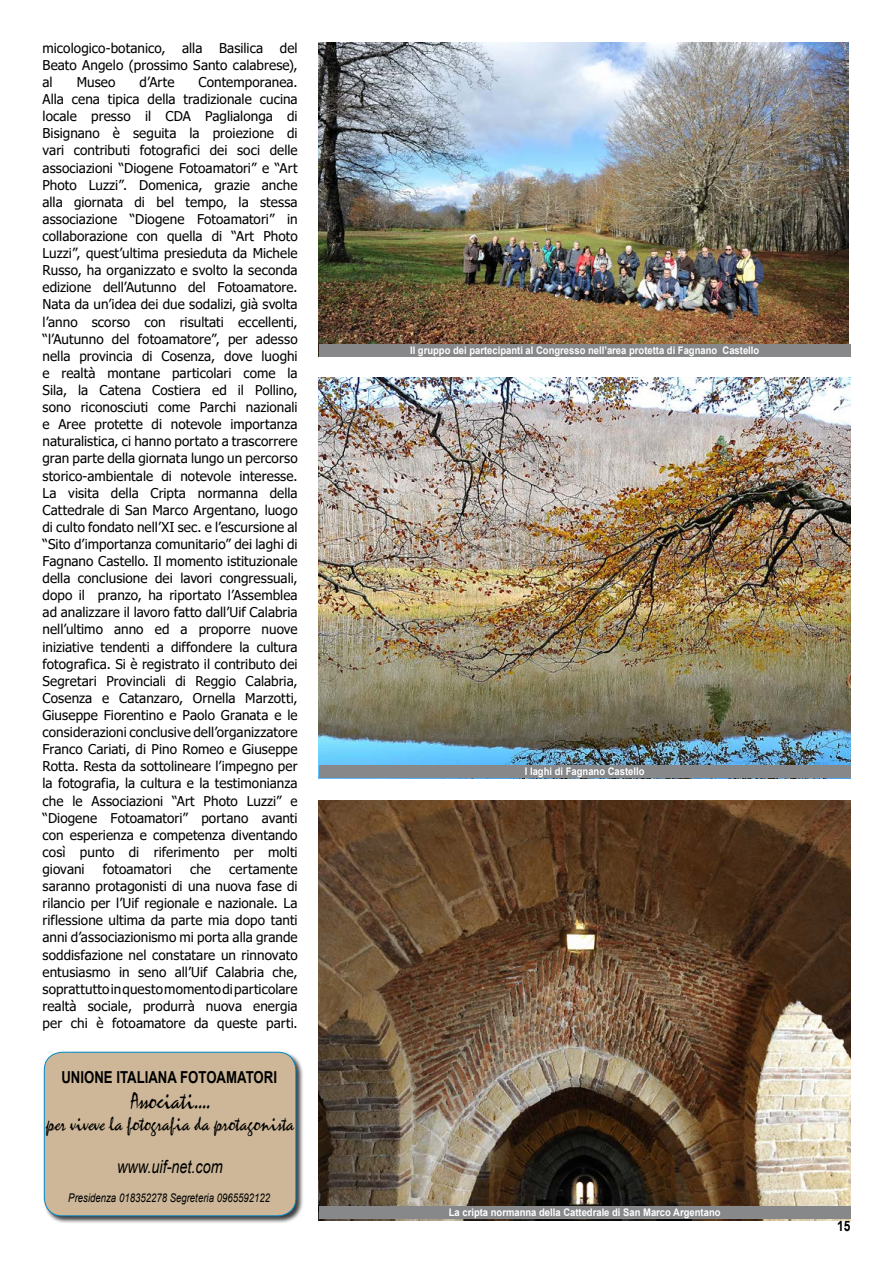
<style>
.page{position:relative;width:893px;height:1263px;background:#fff}
.page>*{position:absolute;margin:0;border:0;box-sizing:border-box;transform-origin:0 0}
.t1{font:21px "Borealis";color:#000;scale:.8 1}
.t2{font:18px "Borealis";color:#000;scale:.8 1}
.t3{font:italic 18px "Arial";color:#000;scale:.8 1}
.t4{font:700 16.5px "Arial";color:#000;scale:.8 1}
.t5{font:700 15px "Arial";color:#000;scale:.8 1}
.t6{font:13.5px/17.1px "Tahoma";letter-spacing:.005em;color:#000;text-align:justify}
.t7{font:italic 12px "Arial";color:#000;scale:.8 1}
.t8{font:700 10.5px "Arial";color:#fff;scale:.9 1}
</style>
<div class="page">
<div style="left:43px;top:1051px;width:260px;height:172px;background:#000;opacity:.75"></div>
<div style="left:44px;top:1052px;width:252px;height:164px;background:#cdb798;border-radius:18px"></div>
<div style="left:44px;top:1052px;width:252px;height:164px;border:1px solid #0088c7;border-radius:18px"></div>
<img style="left:319px;top:43px;width:529px;height:301px">
<div style="left:319px;top:344px;width:531px;height:13px;background:#87888a"></div>
<img style="left:319px;top:377px;width:531px;height:388px">
<img style="left:319px;top:800px;width:531px;height:420px">
<div style="left:319px;top:765px;width:531px;height:13px;background:#87888a"></div>
<div style="left:319px;top:1206px;width:531px;height:13px;background:#87888a"></div>
<p class="t6" style="left:43px;top:40px;width:257px">micologico-botanico, alla Basilica del Beato Angelo (prossimo Santo calabrese), al</p>
<p class="t6" style="left:77px;top:74px;width:40px">Museo</p>
<p class="t6" style="left:139px;top:74px;width:37px">d’Arte</p>
<p class="t6" style="left:43px;top:74px;width:257px;text-indent:156px">Contemporanea.<br>Alla cena tipica della tradizionale cucina locale presso il CDA Paglialonga di Bisignano è seguita la proiezione di vari contributi fotografici dei soci delle associazioni “Diogene Fotoamatori” e “Art Photo Luzzi”. Domenica, grazie anche alla giornata di bel tempo, la stessa associazione “Diogene Fotoamatori” in collaborazione con quella di “Art Photo Luzzi”, quest’ultima presieduta da Michele Russo, ha organizzato e svolto la seconda edizione dell’Autunno del Fotoamatore.<br>Nata da un’idea dei due sodalizi, già svolta l’anno scorso con risultati eccellenti, “l’Autunno del fotoamatore”, per adesso nella provincia di Cosenza, dove luoghi e realtà montane particolari come la Sila, la Catena Costiera ed il Pollino, sono riconosciuti come Parchi nazionali e Aree protette di notevole importanza naturalistica, ci hanno portato a trascorrere gran parte della giornata lungo un percorso storico-ambientale di notevole interesse.<br>La visita della Cripta normanna della Cattedrale di San Marco Argentano, luogo di culto fondato nell’XI sec. e l’escursione al “Sito d’importanza comunitario” dei laghi di Fagnano Castello. Il momento istituzionale della conclusione dei lavori congressuali, dopo il pranzo, ha riportato l’Assemblea ad analizzare il lavoro fatto dall’Uif Calabria nell’ultimo anno ed a proporre nuove iniziative tendenti a diffondere la cultura fotografica. Si è registrato il contributo dei Segretari Provinciali di Reggio Calabria, Cosenza e Catanzaro, Ornella Marzotti, Giuseppe Fiorentino e Paolo Granata e le considerazioni conclusive dell’organizzatore Franco Cariati, di Pino Romeo e Giuseppe Rotta. Resta da sottolineare l’impegno per la fotografia, la cultura e la testimonianza che le Associazioni “Art Photo Luzzi” e “Diogene Fotoamatori” portano avanti con esperienza e competenza diventando così punto di riferimento per molti giovani</p>
<p class="t6" style="left:103px;top:861px;width:71px">fotoamatori</p>
<p class="t6" style="left:190px;top:861px;width:23px">che</p>
<p class="t6" style="left:43px;top:861px;width:257px;text-indent:187px">certamente saranno protagonisti di una nuova fase di rilancio per l’Uif regionale e nazionale. La riflessione ultima da parte mia dopo tanti anni d’associazionismo mi porta alla grande soddisfazione nel constatare un rinnovato entusiasmo in seno all’Uif Calabria che, soprattutto in questo momento di particolare realtà sociale, produrrà nuova energia per chi è fotoamatore da queste parti.</p>
<p class="t4" style="left:61px;top:1065px;width:271px">UNIONE ITALIANA FOTOAMATORI</p>
<h1 class="t1" style="left:130px;top:1088px;width:103px">Associati....</h1>
<h2 class="t2" style="left:46px;top:1112px;width:311px">per viveve la fotografia da protagonista</h2>
<h2 class="t3" style="left:117px;top:1155px;width:134px">www.uif-net.com</h2>
<p class="t7" style="left:68px;top:1189px;width:254px">Presidenza 018352278 Segreteria 0965592122</p>
<p class="t8" style="left:410px;top:343px;width:390px">Il gruppo dei partecipanti al Congresso nell’area protetta di Fagnano Castello</p>
<p class="t8" style="left:525px;top:764px;width:135px">I laghi di Fagnano Castello</p>
<p class="t8" style="left:449px;top:1205px;width:303px">La cripta normanna della Cattedrale di San Marco Argentano</p>
<p class="t5" style="left:837px;top:1215px;width:18px">15</p>
</div>
